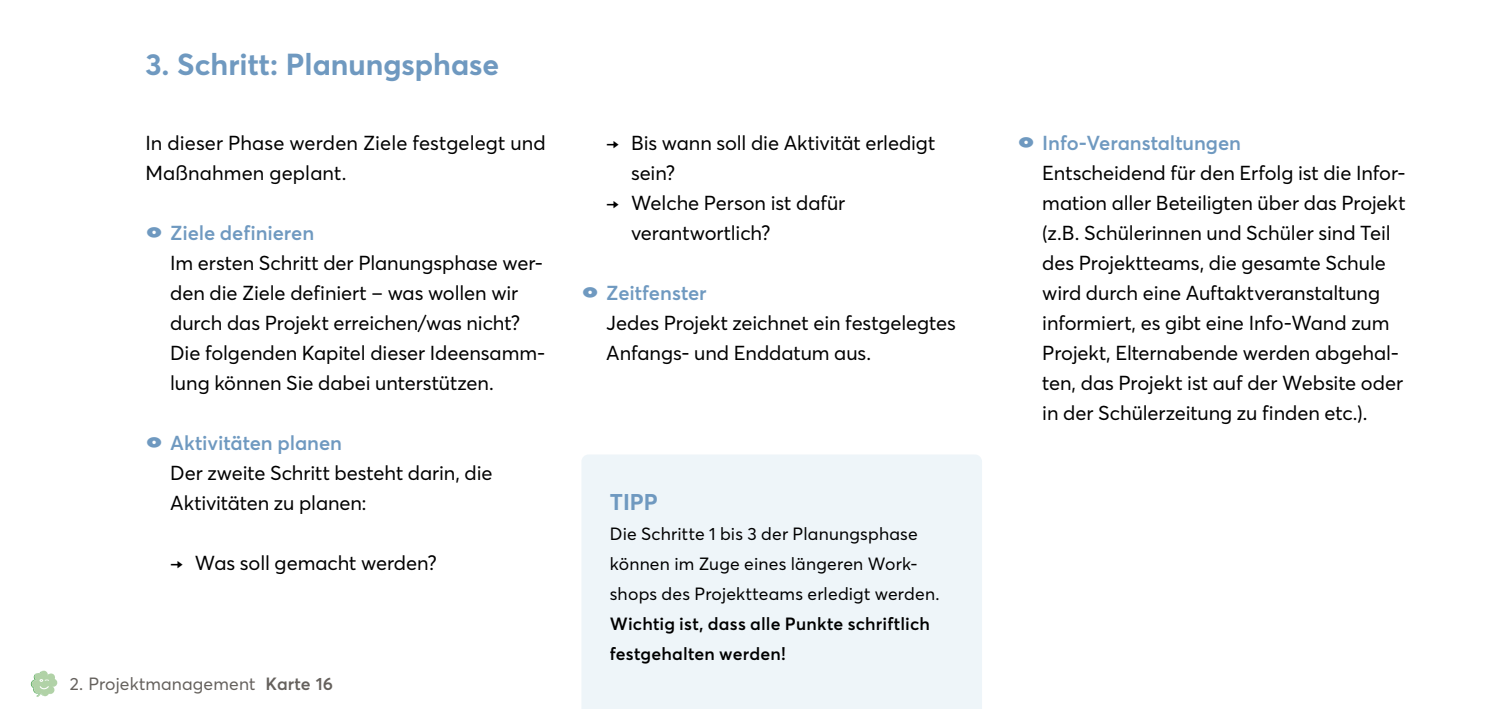
<style>
.page{position:relative;width:1489px;height:709px;background:#fff}
.page>*{position:absolute;margin:0;border:0;box-sizing:border-box;transform-origin:0 0}
.t1{font:700 30px "Averta";color:#6f99c0}
.t2{font:700 22.5px "Averta";color:#6f99c0}
.t3{font:20px/30px "Averta";letter-spacing:-.005em;color:#000}
.t4{font:600 20px "Averta";letter-spacing:-.005em;color:#6f99c0}
.t5{font:17.5px/30px "Averta";letter-spacing:.01em;color:#000}
.t6{font:600 17.5px/30px "Averta";letter-spacing:.01em;color:#000}
.t7{font:17.5px "Averta";letter-spacing:.01em;color:#65615d}
.s1{font-weight:600}
</style>
<div class="page">
<svg style="left:31px;top:670px;width:26px;height:27px"></svg>
<div style="left:582px;top:455px;width:399px;height:254px;background:#eef5f9"></div>
<h1 class="t1" style="left:145px;top:43px;width:355px">3. Schritt: Planungsphase</h1>
<p class="t3" style="left:145px;top:127px;width:402px">In dieser Phase werden Ziele festgelegt und<br>Maßnahmen geplant.</p>
<p class="t4" style="left:170px;top:219px;width:146px">Ziele definieren</p>
<p class="t3" style="left:170px;top:247px;width:377px">Im ersten Schritt der Planungsphase wer&shy;den die Ziele definiert – was wollen wir durch das Projekt erreichen / was nicht?<br>Die folgenden Kapitel dieser Ideensamm&shy;lung können Sie dabei unterstützen.</p>
<p class="t4" style="left:170px;top:429px;width:173px">Aktivitäten planen</p>
<p class="t3" style="left:170px;top:457px;width:324px">Der zweite Schritt besteht darin, die<br>Aktivitäten zu planen:</p>
<p class="t3" style="left:170px;top:547px;width:268px">→ Was soll gemacht werden?</p>
<p class="t7" style="left:70px;top:672px;width:265px">2. Projektmanagement <span class="s1">Karte 16</span></p>
<p class="t3" style="left:631px;top:127px;width:306px;text-indent:-25px">→ Bis wann soll die Aktivität erledigt sein?</p>
<p class="t3" style="left:631px;top:187px;width:216px;text-indent:-25px">→ Welche Person ist dafür verantwortlich?</p>
<p class="t4" style="left:606px;top:279px;width:102px">Zeitfenster</p>
<p class="t3" style="left:606px;top:307px;width:351px">Jedes Projekt zeichnet ein festgelegtes<br>Anfangs- und Enddatum aus.</p>
<p class="t2" style="left:609px;top:486px;width:50px">TIPP</p>
<p class="t5" style="left:609px;top:518px;width:331px">Die Schritte 1 bis 3 der Planungsphase können im Zuge eines längeren Work&shy;shops des Projektteams erledigt werden.</p>
<p class="t6" style="left:609px;top:608px;width:322px">Wichtig ist, dass alle Punkte schriftlich festgehalten werden!</p>
<p class="t4" style="left:1042px;top:129px;width:200px">Info-Veranstaltungen</p>
<p class="t3" style="left:1042px;top:157px;width:365px">Entscheidend für den Erfolg ist die Infor&shy;mation aller Beteiligten über das Projekt (z.B. Schülerinnen und Schüler sind Teil des Projektteams, die gesamte Schule wird durch eine Auftaktveranstaltung informiert, es gibt eine Info-Wand zum Projekt, Elternabende werden abgehal&shy;ten, das Projekt ist auf der Website oder in der Schülerzeitung zu finden etc.).</p>
</div>
